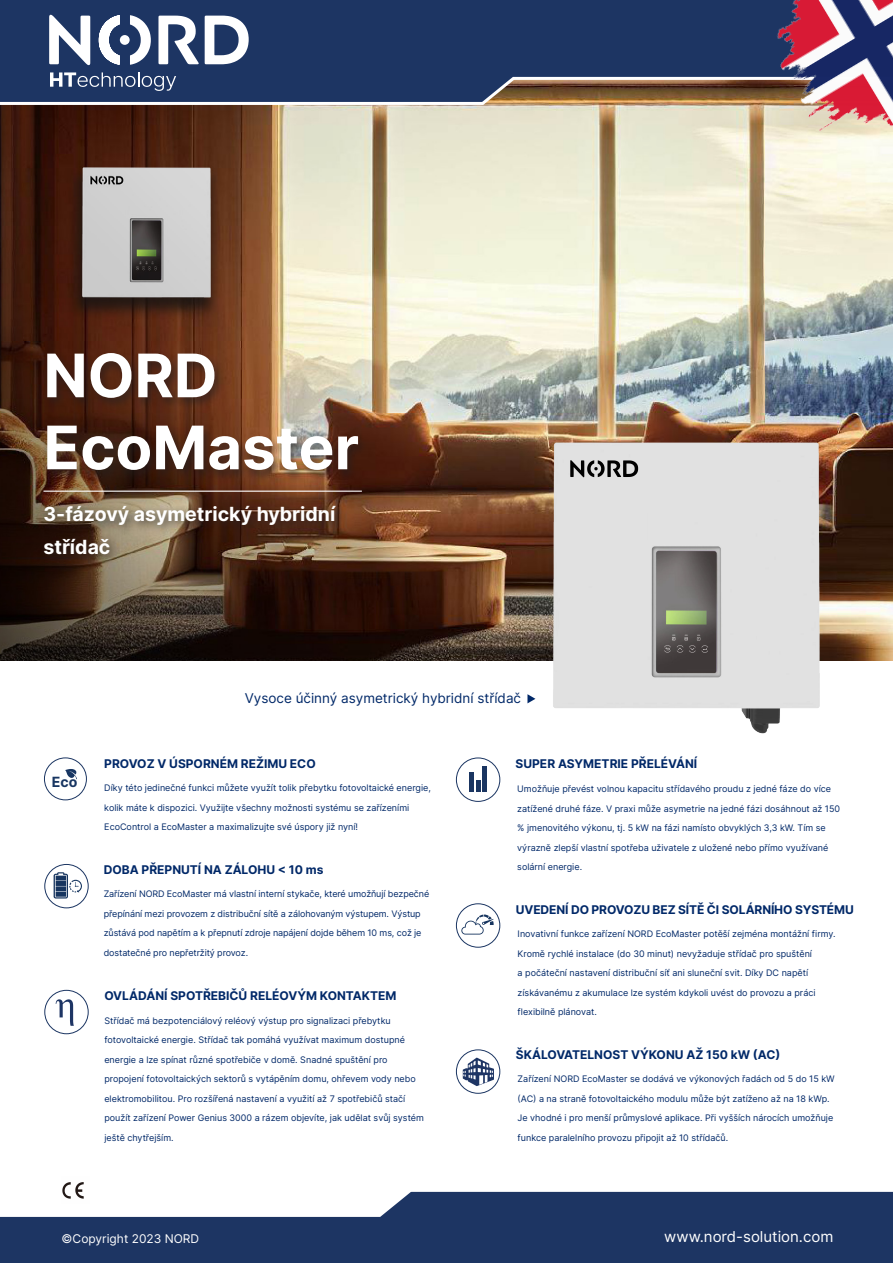
<style>
.page{position:relative;width:893px;height:1263px;background:#fff}
.page>*{position:absolute;margin:0;border:0;box-sizing:border-box;transform-origin:0 0}
.t1{font:700 60px/72px "Inter";color:#fff}
.t2{font:700 19.5px/33px "Inter";color:#fff}
.Základní_odstavec{font:15px "Inter";color:#fff}
.t3{font:700 14.1px "Inter";color:#183662}
.t4{font:13.5px "Inter";color:#002868}
.t5{font:700 12px "Inter";color:#002868}
.Základní_odstavec-2{font:12px "Inter";color:#fff}
.t6{font:9px/19.5px "Inter";color:#002868}
</style>
<div class="page">
<img style="left:0;top:106px;width:893px;height:554px">
<svg style="left:0;top:1191px;width:893px;height:72px;background:#41557c"></svg>
<img style="left:434px;top:410px;width:459px;height:324px">
<div style="left:44px;top:757px;width:43px;height:43px;border:1px solid #1b3562;border-radius:50%"></div>
<svg style="left:65px;top:769px;width:12px;height:10px"></svg>
<div style="left:44px;top:864px;width:45px;height:44px;border:1px solid #1b3562;border-radius:50%"></div>
<svg style="left:54px;top:872px;width:28px;height:26px"></svg>
<div style="left:456px;top:903px;width:44px;height:45px;border:1px solid #1b3562;border-radius:50%"></div>
<svg style="left:461px;top:914px;width:33px;height:20px"></svg>
<div style="left:456px;top:757px;width:44px;height:45px;border:1px solid #1b3562;border-radius:50%"></div>
<hr style="left:470px;top:772px;width:4px;height:20px;background:#1a3561">
<hr style="left:476px;top:781px;width:4px;height:11px;background:#1a3561">
<div style="left:482px;top:766px;width:5px;height:26px;background:#1a3561"></div>
<div style="left:44px;top:990px;width:45px;height:44px;border:1px solid #1b3562;border-radius:50%"></div>
<svg style="left:56px;top:999px;width:18px;height:27px"></svg>
<div style="left:456px;top:1049px;width:44px;height:45px;border:1px solid #1b3562;border-radius:50%"></div>
<svg style="left:463px;top:1057px;width:31px;height:29px"></svg>
<svg style="left:527px;top:694px;width:8px;height:9px"></svg>
<div style="left:42px;top:350px;width:327px;height:133px;background:#231f20;opacity:.6"></div>
<div style="left:39px;top:500px;width:308px;height:66px;background:#231f20;opacity:.75"></div>
<div style="left:42px;top:488px;width:334px;height:19px;background:#231f20;opacity:.75"></div>
<hr style="left:43px;top:491px;width:319px;height:1px;background:#fff">
<img style="left:62px;top:1182px;width:28px;height:22px">
<svg style="left:0;top:0;width:690px;height:106px;background:#2e4065"></svg>
<img style="left:690px;top:0;width:203px;height:282px">
<svg style="left:49px;top:15px;width:200px;height:50px"></svg>
<div style="left:120px;top:35px;width:10px;height:10px;background:#fff;border-radius:50%"></div>
<svg style="left:50px;top:72px;width:126px;height:19px;background:#4f6285"></svg>
<p class="t1" style="left:43px;top:338px;width:317px">NORD<br>EcoMaster</p>
<p class="t2" style="left:43px;top:497px;width:293px">3-fázový asymetrický hybridní střídač</p>
<p class="t4" style="left:245px;top:688px;width:278px">Vysoce účinný asymetrický hybridní střídač</p>
<p class="t3" style="left:52px;top:772px;width:27px">Eco</p>
<p class="t5" style="left:104px;top:755px;width:213px">PROVOZ V ÚSPORNÉM REŽIMU ECO</p>
<p class="t6" style="left:104px;top:778px;width:328px">Díky této jedinečné funkci můžete využít tolik přebytku fotovoltaické energie, kolik máte k dispozici. Využijte všechny možnosti systému se zařízeními<br>EcoControl a EcoMaster a maximalizujte své úspory již nyní!</p>
<p class="t5" style="left:104px;top:861px;width:221px">DOBA PŘEPNUTÍ NA ZÁLOHU &lt; 10 ms</p>
<p class="t6" style="left:104px;top:884px;width:327px">Zařízení NORD EcoMaster má vlastní interní stykače, které umožňují bezpečné přepínání mezi provozem z distribuční sítě a zálohovaným výstupem. Výstup zůstává pod napětím a k přepnutí zdroje napájení dojde během 10 ms, což je dostatečné pro nepřetržitý provoz.</p>
<p class="t5" style="left:104px;top:987px;width:294px">OVLÁDÁNÍ SPOTŘEBIČŮ RELÉOVÝM KONTAKTEM</p>
<p class="t6" style="left:104px;top:1010px;width:313px">Střídač má bezpotenciálový reléový výstup pro signalizaci přebytku fotovoltaické energie. Střídač tak pomáhá využívat maximum dostupné energie a lze spínat různé spotřebiče v domě. Snadné spuštění pro propojení fotovoltaických sektorů s vytápěním domu, ohřevem vody nebo elektromobilitou. Pro rozšířená nastavení a využití až 7 spotřebičů stačí</p>
<p class="t6" style="left:104px;top:1108px;width:321px">použít zařízení Power Genius 3000 a rázem objevíte, jak udělat svůj systém ještě chytřejším.</p>
<p class="Základní_odstavec-2" style="left:62px;top:1230px;width:139px">©Copyright 2023 NORD</p>
<p class="t5" style="left:516px;top:755px;width:183px">SUPER ASYMETRIE PŘELÉVÁNÍ</p>
<p class="t6" style="left:517px;top:779px;width:324px">Umožňuje převést volnou kapacitu střídavého proudu z jedné fáze do více zatížené druhé fáze. V praxi může asymetrie na jedné fázi dosáhnout až 150 % jmenovitého výkonu, tj. 5 kW na fázi namísto obvyklých 3,3 kW. Tím se výrazně zlepší vlastní spotřeba uživatele z uložené nebo přímo využívané solární energie.</p>
<p class="t5" style="left:516px;top:901px;width:339px">UVEDENÍ DO PROVOZU BEZ SÍTĚ ČI SOLÁRNÍHO SYSTÉMU</p>
<p class="t6" style="left:518px;top:924px;width:319px">Inovativní funkce zařízení NORD EcoMaster potěší zejména montážní firmy.<br>Kromě rychlé instalace (do 30 minut) nevyžaduje střídač pro spuštění<br>a počáteční nastavení distribuční síť ani sluneční svit. Díky DC napětí získávanému z akumulace lze systém kdykoli uvést do provozu a práci flexibilně plánovat.</p>
<p class="t5" style="left:516px;top:1045px;width:266px">ŠKÁLOVATELNOST VÝKONU AŽ 150 kW (AC)</p>
<p class="t6" style="left:518px;top:1069px;width:319px">Zařízení NORD EcoMaster se dodává ve výkonových řadách od 5 do 15 kW (AC) a na straně fotovoltaického modulu může být zatíženo až na 18 kWp.<br>Je vhodné i pro menší průmyslové aplikace. Při vyšších nárocích umožňuje funkce paralelního provozu připojit až 10 střídačů.</p>
<p class="Základní_odstavec" style="left:664px;top:1226px;width:171px">www.nord-solution.com</p>
</div>
